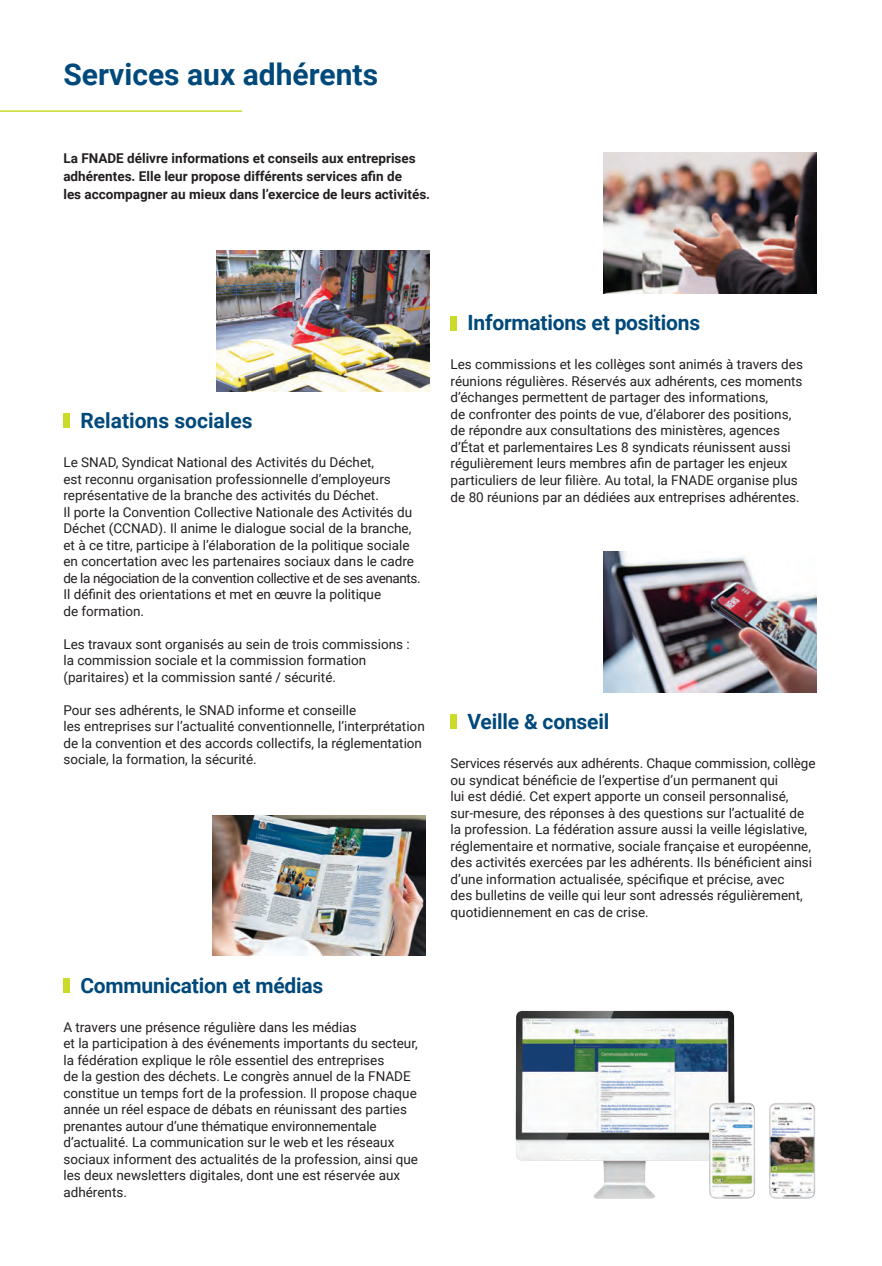
<style>
.page{position:relative;width:882px;height:1266px;background:#fff}
.page>*{position:absolute;margin:0;border:0;box-sizing:border-box;transform-origin:0 0}
.GRD_TITRE_NIVO_2{font:700 30px "Roboto";color:#00497b}
.INTERTITRE_NIVO_1{font:700 21px "Roboto";letter-spacing:-.01em;color:#00497b}
.BODY{font:13.5px/16.5px "Roboto";color:#231f20}
.CHAPO_NIVO_2{font:700 13.5px "Roboto";color:#231f20}
</style>
<div class="page">
<img style="left:216px;top:251px;width:213px;height:140px">
<img style="left:603px;top:153px;width:213px;height:140px">
<img style="left:212px;top:815px;width:213px;height:140px">
<hr style="left:0;top:110px;width:242px;height:2px;background:#cadb2a">
<div style="left:63px;top:413px;width:7px;height:15px;background:#cadb2a"></div>
<div style="left:63px;top:977px;width:7px;height:15px;background:#cadb2a"></div>
<img style="left:603px;top:551px;width:213px;height:141px">
<div style="left:450px;top:316px;width:7px;height:14px;background:#cadb2a"></div>
<div style="left:450px;top:714px;width:7px;height:15px;background:#cadb2a"></div>
<img style="left:515px;top:1010px;width:219px;height:188px">
<img style="left:709px;top:1102px;width:46px;height:96px">
<img style="left:769px;top:1102px;width:46px;height:96px">
<p class="GRD_TITRE_NIVO_2" style="left:63px;top:53px;width:316px">Services aux adhérents</p>
<p class="CHAPO_NIVO_2" style="left:63px;top:149px;width:354px">La FNADE délivre informations et conseils aux entreprises</p>
<p class="CHAPO_NIVO_2" style="left:63px;top:167px;width:340px">adhérentes. Elle leur propose différents services afin de</p>
<p class="CHAPO_NIVO_2" style="left:63px;top:185px;width:368px">les accompagner au mieux dans l’exercice de leurs activités.</p>
<p class="INTERTITRE_NIVO_1" style="left:80px;top:406px;width:174px">Relations sociales</p>
<p class="BODY" style="left:63px;top:453px;width:312px">Le SNAD, Syndicat National des Activités du Déchet,</p>
<p class="BODY" style="left:63px;top:470px;width:329px">est reconnu organisation professionnelle d’employeurs</p>
<p class="BODY" style="left:63px;top:486px;width:317px">représentative de la branche des activités du Déchet.</p>
<p class="BODY" style="left:63px;top:503px;width:350px">Il porte la Convention Collective Nationale des Activités du<br>Déchet (CCNAD). Il anime le dialogue social de la branche,</p>
<p class="BODY" style="left:63px;top:536px;width:347px">et à ce titre, participe à l’élaboration de la politique sociale</p>
<p class="BODY" style="left:63px;top:552px;width:359px">en concertation avec les partenaires sociaux dans le cadre de la négociation de la convention collective et de ses avenants.<br>Il définit des orientations et met en œuvre la politique<br>de formation.</p>
<p class="BODY" style="left:63px;top:635px;width:348px">Les travaux sont organisés au sein de trois commissions :</p>
<p class="BODY" style="left:63px;top:651px;width:304px">la commission sociale et la commission formation</p>
<p class="BODY" style="left:63px;top:668px;width:274px">(paritaires) et la commission santé / sécurité.</p>
<p class="BODY" style="left:63px;top:701px;width:294px">Pour ses adhérents, le SNAD informe et conseille</p>
<p class="BODY" style="left:63px;top:717px;width:363px">les entreprises sur l’actualité conventionnelle, l’interprétation de la convention et des accords collectifs, la réglementation sociale, la formation, la sécurité.</p>
<p class="INTERTITRE_NIVO_1" style="left:80px;top:970px;width:244px">Communication et médias</p>
<p class="BODY" style="left:63px;top:1017px;width:295px">A travers une présence régulière dans les médias</p>
<p class="BODY" style="left:63px;top:1034px;width:356px">et la participation à des événements importants du secteur, la fédération explique le rôle essentiel des entreprises</p>
<p class="BODY" style="left:63px;top:1067px;width:355px">de la gestion des déchets. Le congrès annuel de la FNADE constitue un temps fort de la profession. Il propose chaque année un réel espace de débats en réunissant des parties</p>
<p class="BODY" style="left:63px;top:1116px;width:315px">prenantes autour d’une thématique environnementale</p>
<p class="BODY" style="left:63px;top:1133px;width:356px">d’actualité. La communication sur le web et les réseaux sociaux informent des actualités de la profession, ainsi que les deux newsletters digitales, dont une est réservée aux adhérents.</p>
<p class="INTERTITRE_NIVO_1" style="left:467px;top:308px;width:234px">Informations et positions</p>
<p class="BODY" style="left:450px;top:356px;width:354px;text-align:justify">Les commissions et les collèges sont animés à travers des réunions régulières. Réservés aux adhérents, ces moments d’échanges permettent de partager des informations,</p>
<p class="BODY" style="left:450px;top:405px;width:342px">de confronter des points de vue, d’élaborer des positions,</p>
<p class="BODY" style="left:450px;top:422px;width:349px">de répondre aux consultations des ministères, agences d’État et parlementaires Les 8 syndicats réunissent aussi régulièrement leurs membres afin de partager les enjeux particuliers de leur filière. Au total, la FNADE organise plus</p>
<p class="BODY" style="left:450px;top:488px;width:350px">de 80 réunions par an dédiées aux entreprises adhérentes.</p>
<p class="INTERTITRE_NIVO_1" style="left:467px;top:707px;width:143px">Veille &amp; conseil</p>
<p class="BODY" style="left:450px;top:754px;width:366px">Services réservés aux adhérents. Chaque commission, collège ou syndicat bénéficie de l’expertise d’un permanent qui<br>lui est dédié. Cet expert apporte un conseil personnalisé, sur-mesure, des réponses à des questions sur l’actualité de la profession. La fédération assure aussi la veille législative,</p>
<p class="BODY" style="left:450px;top:837px;width:363px">réglementaire et normative, sociale française et européenne, des activités exercées par les adhérents. Ils bénéficient ainsi d’une information actualisée, spécifique et précise, avec<br>des bulletins de veille qui leur sont adressés régulièrement,</p>
<p class="BODY" style="left:450px;top:903px;width:200px">quotidiennement en cas de crise.</p>
</div>
